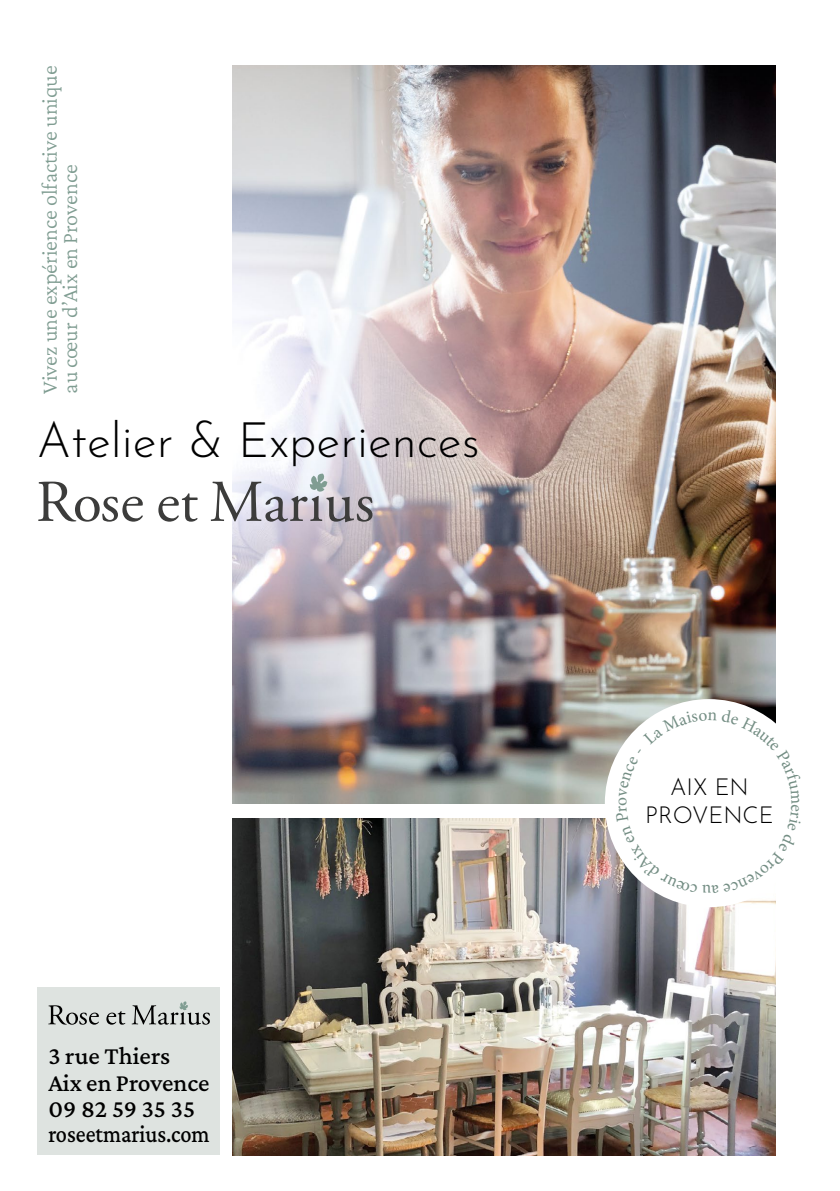
<style>
.page{position:relative;width:840px;height:1191px;background:#fff}
.page>*{position:absolute;margin:0;border:0;box-sizing:border-box;transform-origin:0 0}
.t1{font:300 48.8px "Josefin Sans";color:#000}
.t2{font:500 25.4px/25.8px "Crimson Pro";color:#000}
.t3{font:300 23.4px/28px "Josefin Sans";color:#000;text-align:center}
.t4{font:300 22.4px/20.4px "Crimson Pro";color:#809d92}
</style>
<div class="page">
<img style="left:232px;top:65px;width:543px;height:738px">
<svg style="left:38px;top:481px;width:105px;height:40px"></svg>
<svg style="left:158px;top:493px;width:40px;height:28px"></svg>
<svg style="left:210px;top:473px;width:162px;height:49px"></svg>
<img style="left:232px;top:818px;width:543px;height:337px">
<div style="left:604px;top:699px;width:208px;height:208px;background:#fff;border-radius:50%"></div>
<div style="left:38px;top:987px;width:182px;height:167px;background:#dee3e0"></div>
<svg style="left:48px;top:1005px;width:51px;height:19px"></svg>
<svg style="left:106px;top:1011px;width:19px;height:13px"></svg>
<svg style="left:132px;top:1001px;width:78px;height:24px"></svg>
<svg style="left:615px;top:709px;width:161px;height:184px"></svg>
<p class="t4" style="left:39px;top:393px;width:330px;rotate:-90deg">Vivez une expérience olfactive unique au cœur d’Aix en Provence</p>
<h1 class="t1" style="left:37px;top:403px;width:444px">Atelier &amp; Experiences</h1>
<p class="t2" style="left:48px;top:1042px;width:163px">3 rue Thiers<br>Aix en Provence<br>09 82 59 35 35 roseetmarius.com</p>
<p class="t3" style="left:645px;top:770px;width:130px">AIX EN<br>PROVENCE</p>
</div>
